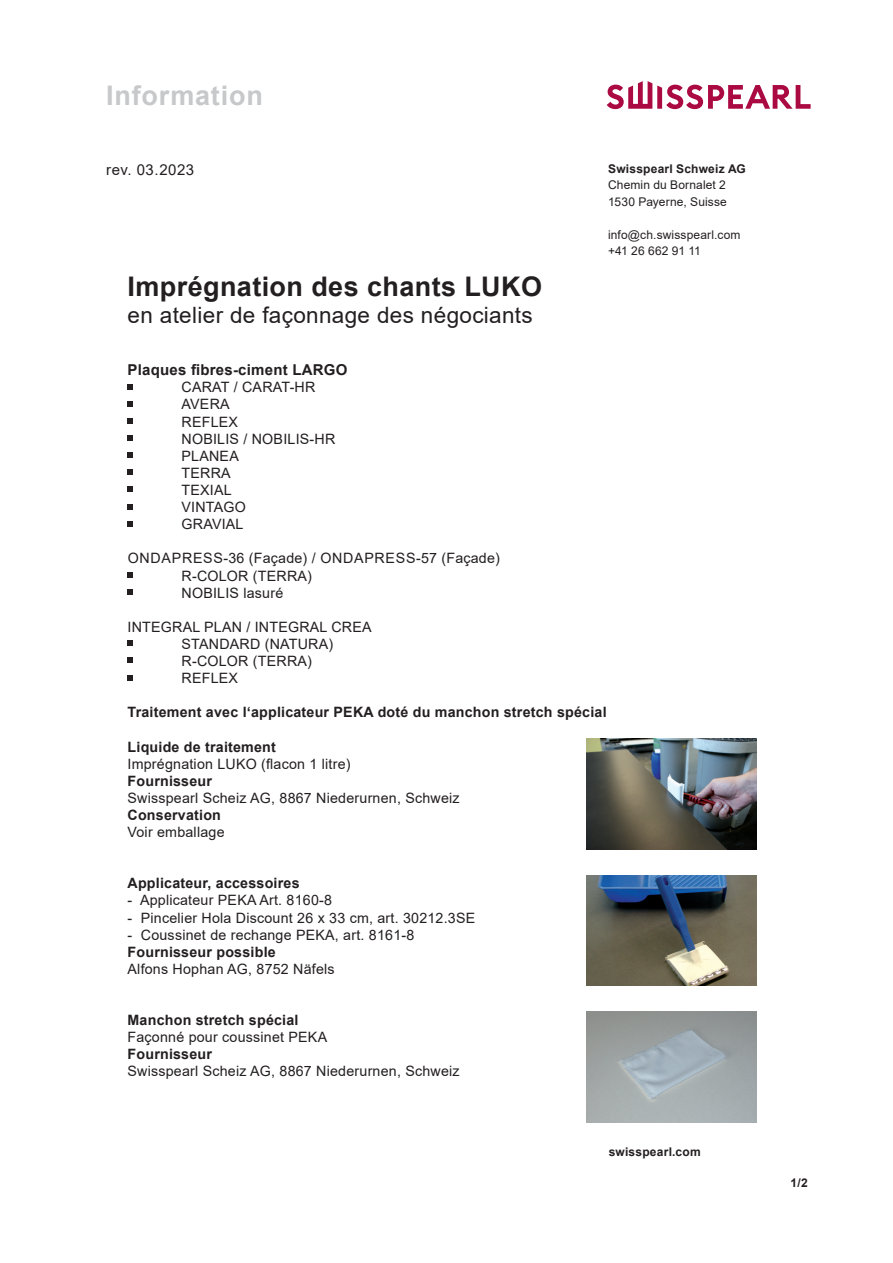
<style>
.page{position:relative;width:893px;height:1263px;background:#fff}
.page>*{position:absolute;margin:0;border:0;box-sizing:border-box;transform-origin:0 0}
.t1{font:700 27px "Arial";letter-spacing:.015em;color:#231f20}
.t2{font:700 27px "Arial";letter-spacing:.03em;color:#c7c8ca}
.t3{font:22.5px "Arial";letter-spacing:.015em;color:#231f20}
.t4{font:700 15px "Arial";letter-spacing:.015em;color:#231f20}
.t5{font:15px "Arial";letter-spacing:.035em;color:#231f20}
.t6{font:14.25px/17.1px "Arial";letter-spacing:.015em;color:#231f20}
.t7{font:700 14.25px "Arial";letter-spacing:.015em;color:#231f20}
.t8{font:12px/16.5px "Arial";letter-spacing:.01em;color:#231f20}
.t9{font:700 12px "Arial";letter-spacing:.02em;color:#231f20}
</style>
<div class="page">
<svg style="left:607px;top:81px;width:204px;height:28px"></svg>
<svg style="left:128px;top:384px;width:5px;height:5px"></svg>
<svg style="left:128px;top:401px;width:5px;height:5px"></svg>
<svg style="left:128px;top:418px;width:5px;height:6px"></svg>
<svg style="left:128px;top:436px;width:5px;height:5px"></svg>
<svg style="left:128px;top:453px;width:5px;height:5px"></svg>
<svg style="left:128px;top:470px;width:5px;height:5px"></svg>
<svg style="left:128px;top:487px;width:5px;height:5px"></svg>
<svg style="left:128px;top:504px;width:5px;height:5px"></svg>
<svg style="left:128px;top:521px;width:5px;height:5px"></svg>
<svg style="left:128px;top:572px;width:5px;height:5px"></svg>
<svg style="left:128px;top:589px;width:5px;height:6px"></svg>
<svg style="left:128px;top:641px;width:5px;height:5px"></svg>
<svg style="left:128px;top:658px;width:5px;height:5px"></svg>
<svg style="left:128px;top:675px;width:5px;height:5px"></svg>
<img style="left:587px;top:738px;width:170px;height:111px">
<img style="left:587px;top:875px;width:170px;height:110px">
<img style="left:587px;top:1011px;width:170px;height:111px">
<h1 class="t2" style="left:106px;top:76px;width:158px">Information</h1>
<p class="t5" style="left:106px;top:159px;width:89px">rev. 03.2023</p>
<p class="t9" style="left:608px;top:160px;width:139px">Swisspearl Schweiz AG</p>
<p class="t8" style="left:608px;top:177px;width:120px">Chemin du Bornalet 2<br>1530 Payerne, Suisse</p>
<p class="t8" style="left:608px;top:226px;width:134px">info@ch.swisspearl.com +41 26 662 91 11</p>
<h1 class="t1" style="left:128px;top:268px;width:416px">Imprégnation des chants LUKO</h1>
<h2 class="t3" style="left:128px;top:300px;width:407px">en atelier de façonnage des négociants</h2>
<p class="t4" style="left:128px;top:359px;width:221px">Plaques fibres-ciment LARGO</p>
<p class="t6" style="left:182px;top:379px;width:155px">CARAT / CARAT-HR<br>AVERA<br>REFLEX<br>NOBILIS / NOBILIS-HR<br>PLANEA<br>TERRA<br>TEXIAL<br>VINTAGO<br>GRAVIAL</p>
<p class="t6" style="left:182px;top:550px;width:320px;text-indent:-54px">ONDAPRESS-36 (Façade) / ONDAPRESS-57 (Façade)<br>R-COLOR (TERRA)<br>NOBILIS lasuré</p>
<p class="t6" style="left:182px;top:618px;width:192px;text-indent:-54px">INTEGRAL PLAN / INTEGRAL CREA<br>STANDARD (NATURA)<br>R-COLOR (TERRA)<br>REFLEX</p>
<p class="t7" style="left:128px;top:702px;width:481px">Traitement avec l‘applicateur PEKA doté du manchon stretch spécial</p>
<p class="t7" style="left:128px;top:736px;width:150px">Liquide de traitement</p>
<p class="t6" style="left:128px;top:755px;width:225px">Imprégnation LUKO (flacon 1 litre)</p>
<p class="t7" style="left:128px;top:771px;width:86px">Fournisseur</p>
<p class="t6" style="left:128px;top:789px;width:334px">Swisspearl Scheiz AG, 8867 Niederurnen, Schweiz</p>
<p class="t7" style="left:128px;top:805px;width:95px">Conservation</p>
<p class="t6" style="left:128px;top:823px;width:99px">Voir emballage</p>
<p class="t7" style="left:128px;top:873px;width:174px">Applicateur, accessoires</p>
<p class="t6" style="left:128px;top:892px;width:206px">- Applicateur PEKA Art. 8160-8</p>
<p class="t6" style="left:128px;top:909px;width:349px">- Pincelier Hola Discount 26 x 33 cm, art. 30212.3SE</p>
<p class="t6" style="left:128px;top:926px;width:288px">- Coussinet de rechange PEKA, art. 8161-8</p>
<p class="t7" style="left:128px;top:942px;width:150px">Fournisseur possible</p>
<p class="t6" style="left:128px;top:960px;width:209px">Alfons Hophan AG, 8752 Näfels</p>
<p class="t7" style="left:128px;top:1010px;width:173px">Manchon stretch spécial</p>
<p class="t6" style="left:128px;top:1028px;width:201px">Façonné pour coussinet PEKA</p>
<p class="t7" style="left:128px;top:1044px;width:86px">Fournisseur</p>
<p class="t6" style="left:128px;top:1063px;width:334px">Swisspearl Scheiz AG, 8867 Niederurnen, Schweiz</p>
<p class="t9" style="left:609px;top:1143px;width:94px">swisspearl.com</p>
<p class="t9" style="left:791px;top:1174px;width:19px">1/2</p>
</div>
